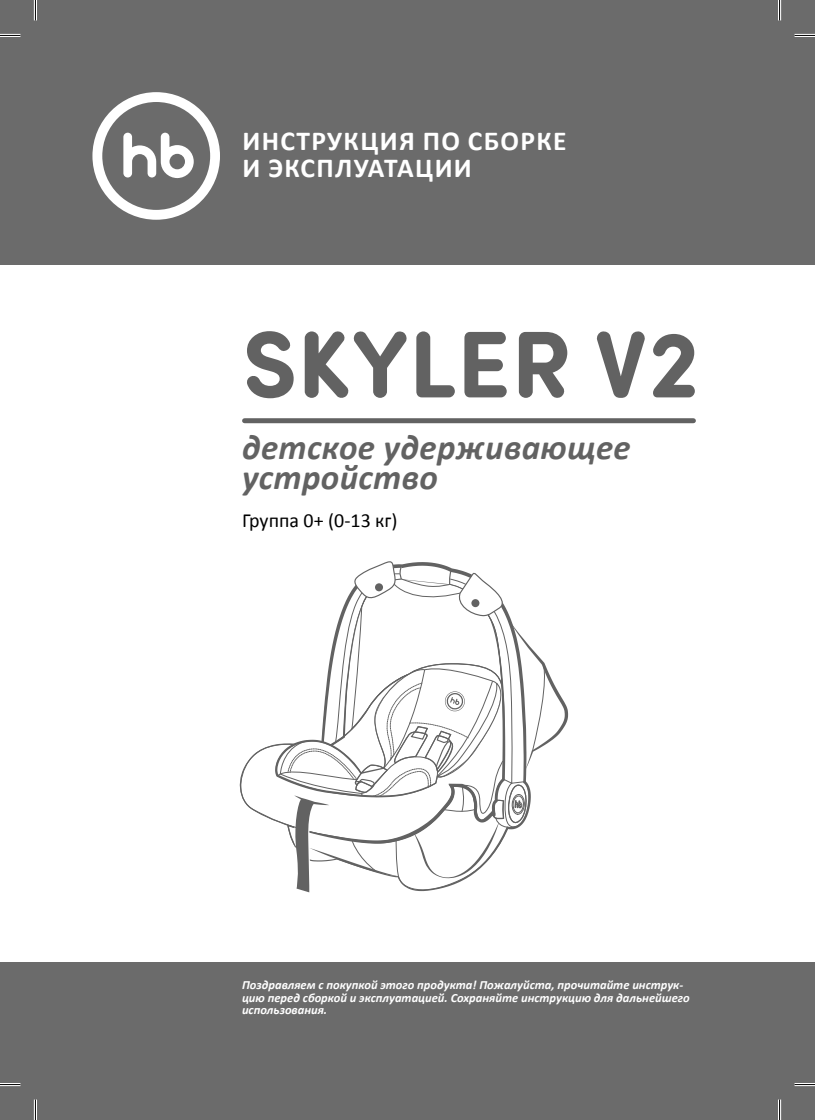
<style>
.page{position:relative;width:815px;height:1120px;background:#fff}
.page>*{position:absolute;margin:0;border:0;box-sizing:border-box;transform-origin:0 0}
.t1{font:700 95px "Sofia Pro Soft";letter-spacing:.01em;color:#626262}
.t2{font:italic 700 35px/30px "Calibri";letter-spacing:.01em;color:#626262}
.t3{font:700 27.5px/27.5px "Calibri";letter-spacing:.05em;color:#fff}
.t4{font:20px "Calibri";color:#000}
.t5{font:italic 700 12.5px/12.5px "Calibri";color:#fff}
</style>
<div class="page">
<div style="left:0;top:0;width:815px;height:264px;background:#6b6b6b"></div>
<div style="left:0;top:962px;width:815px;height:158px;background:#6b6b6b"></div>
<svg style="left:92px;top:92px;width:128px;height:128px"></svg>
<div style="left:245px;top:418px;width:448px;height:5px;background:#626262"></div>
<svg style="left:239px;top:561px;width:329px;height:332px"></svg>
<hr style="left:0;top:34px;width:20px;height:3px;background:#fff">
<hr style="left:795px;top:34px;width:20px;height:3px;background:#fff">
<hr style="left:0;top:1083px;width:20px;height:3px;background:#fff">
<hr style="left:795px;top:1083px;width:20px;height:3px;background:#fff">
<hr style="left:34px;top:0;width:3px;height:20px;background:#fff">
<hr style="left:34px;top:1099px;width:3px;height:21px;background:#fff">
<hr style="left:778px;top:0;width:3px;height:20px;background:#fff">
<hr style="left:778px;top:1099px;width:3px;height:21px;background:#fff">
<svg style="left:0;top:35px;width:20px;height:1px"></svg>
<svg style="left:795px;top:35px;width:20px;height:1px"></svg>
<svg style="left:0;top:1084px;width:20px;height:1px"></svg>
<svg style="left:795px;top:1084px;width:20px;height:1px"></svg>
<svg style="left:35px;top:0;width:1px;height:20px"></svg>
<svg style="left:35px;top:1099px;width:1px;height:21px"></svg>
<svg style="left:779px;top:0;width:1px;height:20px"></svg>
<svg style="left:779px;top:1099px;width:1px;height:21px"></svg>
<h3 class="t3" style="left:243px;top:129px;width:326px">ИНСТРУКЦИЯ ПО СБОРКЕ<br>И ЭКСПЛУАТАЦИИ</h3>
<h1 class="t1" style="left:242px;top:309px;width:459px">SKYLER V2</h1>
<h2 class="t2" style="left:242px;top:435px;width:390px">детское удерживающее устройство</h2>
<h3 class="t4" style="left:242px;top:512px;width:157px">Группа 0+ (0-13 кг)</h3>
<p class="t5" style="left:242px;top:980px;width:449px">Поздравляем с покупкой этого продукта! Пожалуйста, прочитайте инструк&shy;цию перед сборкой и эксплуатацией. Сохраняйте инструкцию для дальнейшего использования.</p>
</div>
